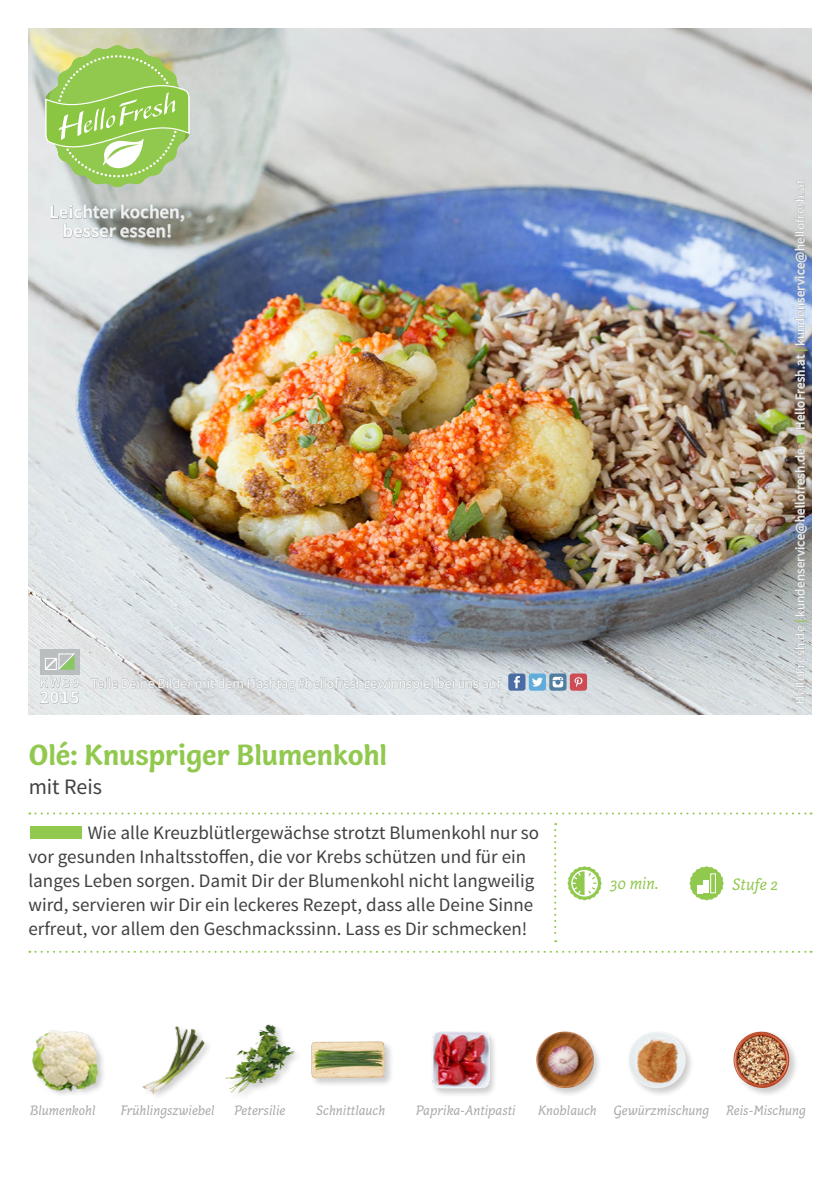
<style>
.page{position:relative;width:840px;height:1191px;background:#fff}
.page>*{position:absolute;margin:0;border:0;box-sizing:border-box;transform-origin:0 0}
.FRONT_Recipe_Title{font:700 30px "Capucine Basic";letter-spacing:-.005em;color:#91c84e}
.FRONT_Recipe_Subtitl{font:22px "Source Sans Pro";letter-spacing:-.005em;color:#414042}
.FRONT___BACK_Running{font:19px/24px "Source Sans Pro";color:#414042}
.t1{font:600 19px/19px "Source Sans Pro";color:#fff;text-align:center}
.t2{font:600 18px "Source Sans Pro";color:#fff}
.FRONT_Icons{font:italic 17px "Capucine Basic";color:#91c84e}
.FRONT_ingredients{font:italic 14px "Capucine Basic";color:#a7a9ac}
.t3{font:14px "Source Sans Pro";color:#fff}
.t4{font:13px "Source Sans Pro";letter-spacing:.02em;color:#fff}
.s1{font-weight:700;color:#91c84e}
</style>
<div class="page">
<img style="left:28px;top:28px;width:783px;height:686px">
<div style="left:40px;top:649px;width:39px;height:25px;background:#bbbec0"></div>
<svg style="left:29px;top:812px;width:782px;height:2px"></svg>
<svg style="left:554px;top:823px;width:2px;height:119px"></svg>
<svg style="left:29px;top:950px;width:782px;height:2px"></svg>
<svg style="left:39px;top:653px;width:41px;height:51px"></svg>
<svg style="left:50px;top:204px;width:135px;height:48px;background:#b2b6b3"></svg>
<svg style="left:90px;top:673px;width:412px;height:24px;background:#d2d7d9"></svg>
<div style="left:508px;top:673px;width:17px;height:17px;background:#4b6da5;border-radius:3px"></div>
<svg style="left:513px;top:676px;width:6px;height:12px"></svg>
<svg style="left:549px;top:673px;width:17px;height:17px"></svg>
<svg style="left:552px;top:677px;width:11px;height:10px"></svg>
<svg style="left:528px;top:673px;width:17px;height:17px"></svg>
<svg style="left:531px;top:677px;width:11px;height:9px"></svg>
<div style="left:569px;top:673px;width:17px;height:17px;background:#ce4c54;border-radius:3px"></div>
<svg style="left:574px;top:677px;width:8px;height:10px"></svg>
<svg style="left:689px;top:866px;width:34px;height:34px"></svg>
<div style="left:710px;top:873px;width:5px;height:20px;border:1px solid #fff"></div>
<svg style="left:45px;top:45px;width:144px;height:143px;background:#aacf79"></svg>
<svg style="left:793px;top:625px;width:12px;height:78px"></svg>
<svg style="left:793px;top:447px;width:13px;height:170px;background:#969390"></svg>
<div style="left:796px;top:435px;width:7px;height:8px;background:#96c657"></div>
<svg style="left:793px;top:354px;width:12px;height:76px"></svg>
<svg style="left:793px;top:179px;width:13px;height:167px;background:#acb8ca"></svg>
<div style="left:30px;top:826px;width:52px;height:12px;background:#91c84e"></div>
<img style="left:32px;top:1030px;width:71px;height:65px">
<img style="left:142px;top:1026px;width:67px;height:71px">
<div style="left:310px;top:1040px;width:84px;height:47px;background:#000;opacity:.2"></div>
<img style="left:310px;top:1040px;width:76px;height:47px">
<img style="left:225px;top:1024px;width:72px;height:71px">
<img style="left:432px;top:1031px;width:63px;height:64px">
<img style="left:536px;top:1031px;width:63px;height:64px">
<img style="left:629px;top:1032px;width:62px;height:63px">
<img style="left:733px;top:1031px;width:63px;height:63px">
<svg style="left:567px;top:866px;width:34px;height:34px"></svg>
<p class="t1" style="left:50px;top:203px;width:137px">Leichter kochen, besser essen!</p>
<p class="t3" style="left:40px;top:674px;width:41px">KW39</p>
<p class="t2" style="left:40px;top:686px;width:41px">2015</p>
<p class="t3" style="left:91px;top:674px;width:411px">Teile Deine Bilder mit dem Hashtag #hellofreshgewinnspiel bei uns auf</p>
<p class="FRONT_Recipe_Title" style="left:29px;top:731px;width:360px">Olé: Knuspriger Blumenkohl</p>
<p class="FRONT_Recipe_Subtitl" style="left:29px;top:772px;width:75px">mit Reis</p>
<p class="FRONT___BACK_Running" style="left:28px;top:820px;width:512px;text-indent:59px">Wie alle Kreuzblütlergewächse strotzt Blumenkohl nur so vor gesunden Inhaltsstoffen, die vor Krebs schützen und für ein langes Leben sorgen. Damit Dir der Blumenkohl nicht langweilig wird, servieren wir Dir ein leckeres Rezept, dass alle Deine Sinne erfreut, vor allem den Geschmackssinn. Lass es Dir schmecken!</p>
<p class="FRONT_Icons" style="left:609px;top:871px;width:50px">30 min.</p>
<p class="t4" style="left:791px;top:430px;width:252px;rotate:-90deg">HelloFresh.at <span class="s1">|</span> kundenservice@hellofresh.at</p>
<p class="t4" style="left:791px;top:703px;width:257px;rotate:-90deg">HelloFresh.de <span class="s1">|</span> kundenservice@hellofresh.de</p>
<p class="FRONT_Icons" style="left:731px;top:871px;width:47px">Stufe 2</p>
<p class="FRONT_ingredients" style="left:30px;top:1100px;width:67px">Blumenkohl</p>
<p class="FRONT_ingredients" style="left:121px;top:1100px;width:95px">Frühlingszwiebel</p>
<p class="FRONT_ingredients" style="left:234px;top:1100px;width:52px">Petersilie</p>
<p class="FRONT_ingredients" style="left:316px;top:1100px;width:70px">Schnittlauch</p>
<p class="FRONT_ingredients" style="left:416px;top:1100px;width:101px">Paprika-Antipasti</p>
<p class="FRONT_ingredients" style="left:538px;top:1100px;width:269px">Knoblauch Gewürzmischung Reis-Mischung</p>
</div>
